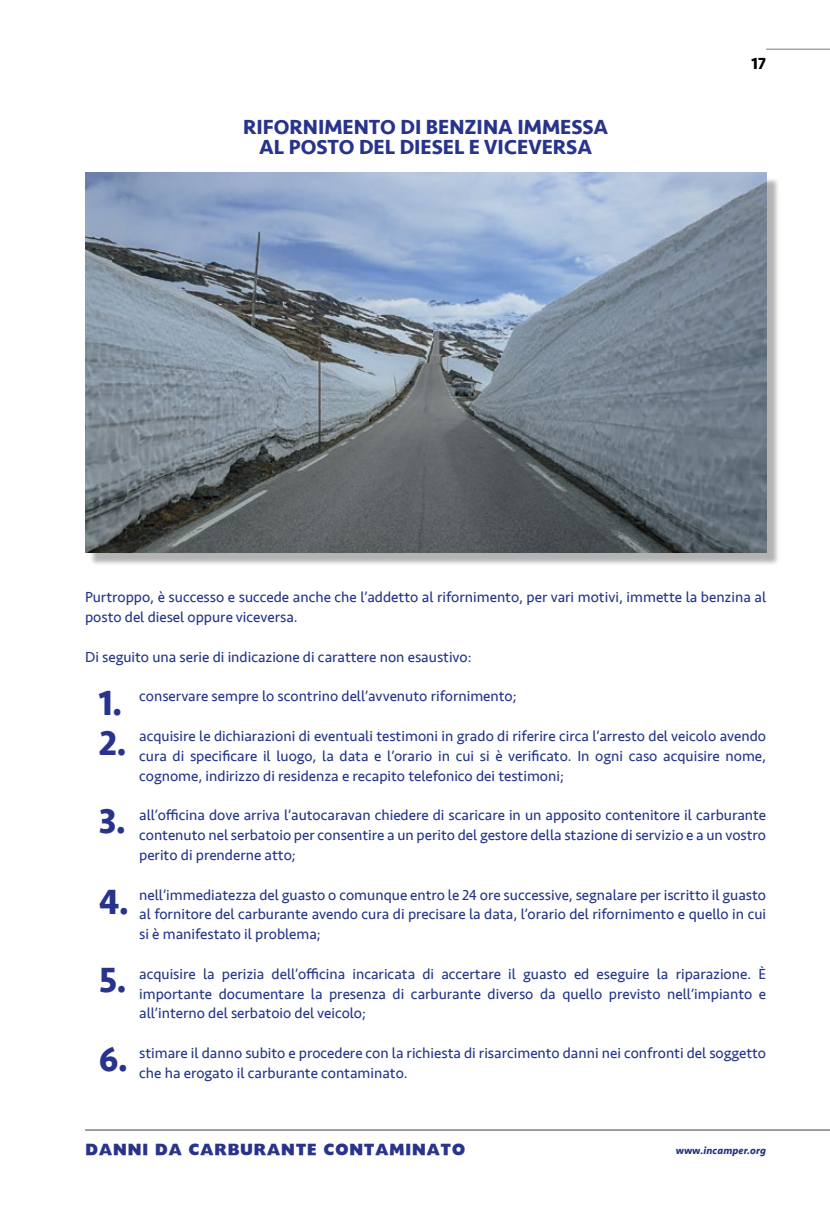
<style>
.page{position:relative;width:830px;height:1212px;background:#fff}
.page>*{position:absolute;margin:0;border:0;box-sizing:border-box;transform-origin:0 0}
.t1{font:700 36px/78.3px "Seravek";color:#28348b}
.t2{font:700 21px/19.8px "Seravek";color:#28348b;text-align:center}
.t3{font:700 16.5px "Seravek";color:#000}
.t4{font:15px/19.8px "Seravek";color:#243588;text-align:justify}
.t5{font:15px "Headline NEWS";letter-spacing:.025em;color:#28348b}
.t6{font:italic 700 10.5px "Seravek";letter-spacing:.01em;color:#243588}
.s1{font-size:15.75px}
</style>
<div class="page">
<hr style="left:85px;top:1129px;width:744px;height:1px;background:#878787">
<hr style="left:765px;top:49px;width:64px;height:1px;background:#878787">
<div style="left:89px;top:177px;width:690px;height:390px;background:#000;opacity:.3"></div>
<img style="left:85px;top:173px;width:680px;height:380px">
<h2 class="t2" style="left:243px;top:117px;width:366px">RIFORNIMENTO DI BENZINA IMMESSA<br>AL POSTO DEL DIESEL E VICEVERSA</h2>
<p class="t3" style="left:751px;top:51px;width:16px">17</p>
<p class="t4" style="left:85px;top:587px;width:682px">Purtroppo, è successo e succede anche che l’addetto al rifornimento, per vari motivi, immette la benzina al posto del diesel oppure viceversa.</p>
<p class="t4" style="left:85px;top:647px;width:388px">Di seguito una serie di indicazione di carattere non esaustivo:</p>
<p class="t4" style="left:106px;top:686px;width:411px"><span class="s1">1.</span> conservare sempre lo scontrino dell’avvenuto rifornimento;</p>
<p class="t4" style="left:139px;top:726px;width:628px;text-indent:-33px"><span class="s1">2.</span> acquisire le dichiarazioni di eventuali testimoni in grado di riferire circa l’arresto del veicolo avendo cura di specificare il luogo, la data e l’orario in cui si è verificato. In ogni caso acquisire nome, cognome, indirizzo di residenza e recapito telefonico dei testimoni;</p>
<p class="t4" style="left:139px;top:805px;width:628px;text-indent:-33px"><span class="s1">3.</span> all’officina dove arriva l’autocaravan chiedere di scaricare in un apposito contenitore il carburante contenuto nel serbatoio per consentire a un perito del gestore della stazione di servizio e a un vostro perito di prenderne atto;</p>
<p class="t4" style="left:139px;top:884px;width:628px;text-indent:-33px"><span class="s1">4.</span> nell’immediatezza del guasto o comunque entro le 24 ore successive, segnalare per iscritto il guasto al fornitore del carburante avendo cura di precisare la data, l’orario del rifornimento e quello in cui si è manifestato il problema;</p>
<p class="t4" style="left:139px;top:964px;width:628px;text-indent:-33px"><span class="s1">5.</span> acquisire la perizia dell’officina incaricata di accertare il guasto ed eseguire la riparazione. È importante documentare la presenza di carburante diverso da quello previsto nell’impianto e all’interno del serbatoio del veicolo;</p>
<p class="t4" style="left:139px;top:1043px;width:628px;text-indent:-33px"><span class="s1">6.</span> stimare il danno subito e procedere con la richiesta di risarcimento danni nei confronti del soggetto che ha erogato il carburante contaminato.</p>
<h1 class="t1" style="left:99px;top:683px;width:29px;line-height:39.3px">1.<br>2.</h1>
<h1 class="t1" style="left:99px;top:782px;width:29px">3.</h1>
<h1 class="t1" style="left:99px;top:862px;width:31px;text-align:justify">4.<br>5.<br>6.</h1>
<p class="t5" style="left:85px;top:1143px;width:381px">DANNI DA CARBURANTE CONTAMINATO</p>
<p class="t6" style="left:675px;top:1141px;width:92px">www.incamper.org</p>
</div>
